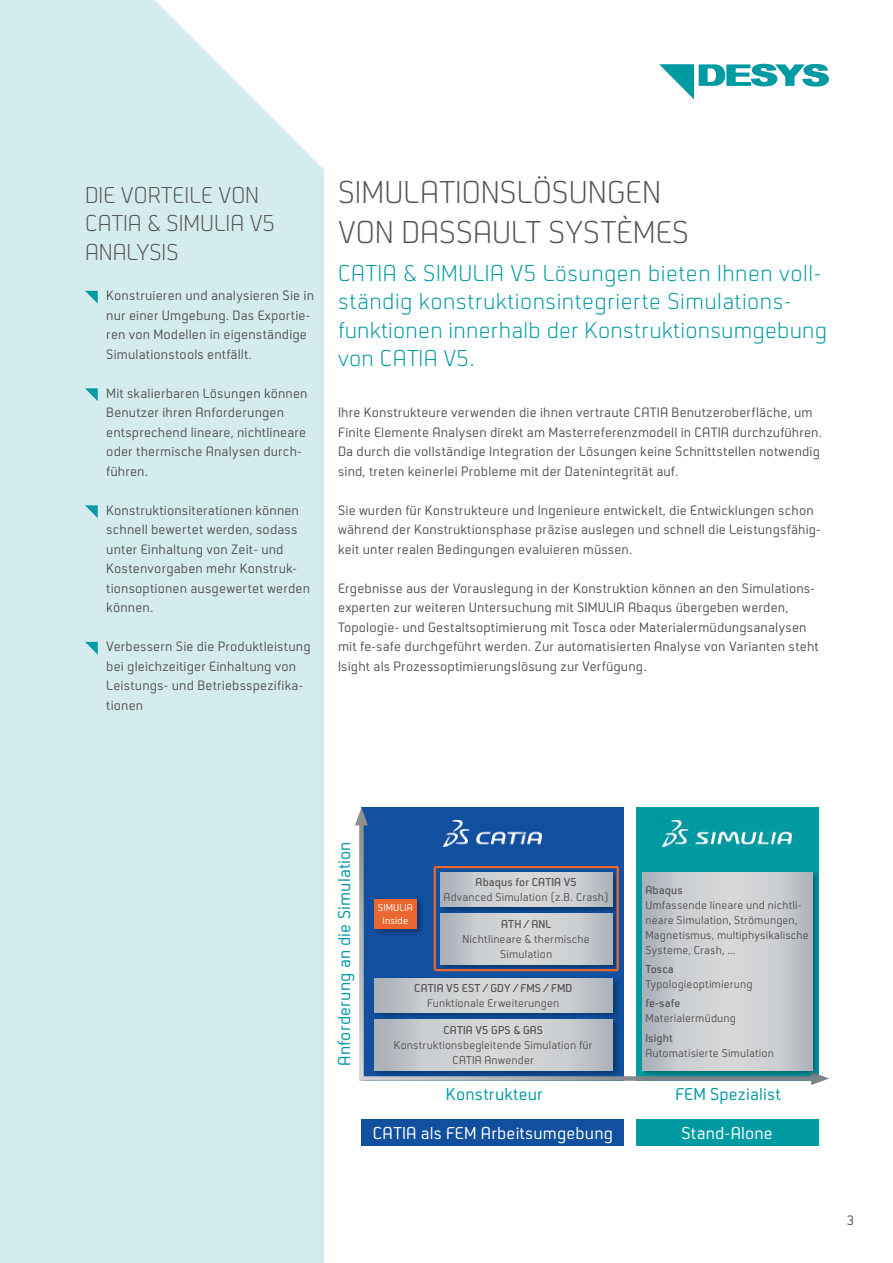
<style>
.page{position:relative;width:893px;height:1263px;background:#fff}
.page>*{position:absolute;margin:0;border:0;box-sizing:border-box;transform-origin:0 0}
.t1{font:300 33px/40.5px "Neustadt";color:#565655}
.t2{font:300 24px/28.5px "Neustadt";letter-spacing:.02em;color:#009aa3}
.t3{font:300 24px/28.5px "Neustadt";color:#565655}
.t4{font:18px "Neustadt";letter-spacing:.01em;color:#009aa3}
.t5{font:18px "Neustadt";letter-spacing:.01em;color:#fff}
.t6{font:14.25px/19.5px "Neustadt";letter-spacing:.01em;color:#565655}
.t7{font:12px/15px "Neustadt";letter-spacing:.01em;color:#565655;text-align:center}
.t8{font:600 12px "Neustadt";letter-spacing:.01em;color:#565655}
.t9{font:10.5px/12.6px "Neustadt";letter-spacing:.01em;color:#fff;text-align:center}
</style>
<div class="page">
<div style="left:0;top:0;width:323px;height:1263px;background:#d5ecee"></div>
<div style="left:361px;top:807px;width:263px;height:273px;background:#114f9f"></div>
<div style="left:636px;top:807px;width:183px;height:273px;background:#009aa3"></div>
<svg style="left:359px;top:825px;width:5px;height:251px"></svg>
<svg style="left:355px;top:807px;width:13px;height:18px"></svg>
<svg style="left:359px;top:1076px;width:452px;height:5px"></svg>
<svg style="left:811px;top:1075px;width:18px;height:10px"></svg>
<img style="left:444px;top:821px;width:97px;height:25px">
<img style="left:662px;top:821px;width:130px;height:25px">
<div style="left:372px;top:1017px;width:248px;height:61px;background:#000;opacity:.3"></div>
<svg style="left:374px;top:1019px;width:238px;height:51px;background:#c7cacd"></svg>
<div style="left:640px;top:870px;width:180px;height:208px;background:#000;opacity:.3"></div>
<svg style="left:642px;top:872px;width:170px;height:198px;background:#c7cbcd"></svg>
<div style="left:438px;top:871px;width:182px;height:43px;background:#000;opacity:.3"></div>
<svg style="left:440px;top:872px;width:172px;height:34px;background:#c7cbcd"></svg>
<div style="left:372px;top:897px;width:52px;height:39px;background:#000;opacity:.3"></div>
<div style="left:374px;top:899px;width:43px;height:30px;background:#ec662f"></div>
<div style="left:438px;top:912px;width:182px;height:60px;background:#000;opacity:.3"></div>
<svg style="left:440px;top:914px;width:172px;height:51px;background:#c7cbcd"></svg>
<div style="left:361px;top:1119px;width:263px;height:27px;background:#114f9f"></div>
<div style="left:636px;top:1119px;width:183px;height:27px;background:#009aa3"></div>
<svg style="left:85px;top:291px;width:13px;height:13px"></svg>
<svg style="left:85px;top:388px;width:13px;height:13px"></svg>
<svg style="left:85px;top:505px;width:13px;height:13px"></svg>
<svg style="left:85px;top:642px;width:13px;height:13px"></svg>
<div style="left:372px;top:976px;width:248px;height:43px;background:#000;opacity:.3"></div>
<svg style="left:374px;top:978px;width:238px;height:34px;background:#c7cacd"></svg>
<div style="left:434px;top:866px;width:185px;height:105px;border:2px solid #ec662f"></div>
<svg style="left:659px;top:64px;width:170px;height:35px"></svg>
<svg style="left:155px;top:0;width:169px;height:170px"></svg>
<h2 class="t3" style="left:85px;top:181px;width:192px">DIE VORTEILE VON<br>CATIA &amp; SIMULIA V5<br>ANALYSIS</h2>
<p class="t6" style="left:106px;top:286px;width:209px">Konstruieren und analysieren Sie in nur einer Umgebung. Das Exportie&shy;ren von Modellen in eigenständige Simulationstools entfällt.</p>
<p class="t6" style="left:106px;top:384px;width:203px">Mit skalierbaren Lösungen können<br>Benutzer ihren Anforderungen entsprechend lineare, nichtlineare oder thermische Analysen durch&shy;führen.</p>
<p class="t6" style="left:106px;top:501px;width:205px">Konstruktionsiterationen können schnell bewertet werden, sodass unter Einhaltung von Zeit- und<br>Kostenvorgaben mehr Konstruk&shy;tionsoptionen ausgewertet werden können.</p>
<p class="t6" style="left:106px;top:637px;width:206px">Verbessern Sie die Produktleistung bei gleichzeitiger Einhaltung von<br>Leistungs- und Betriebsspezifika&shy;tionen</p>
<h1 class="t1" style="left:338px;top:172px;width:352px">SIMULATIONSLÖSUNGEN<br>VON DASSAULT SYSTÈMES</h1>
<h2 class="t2" style="left:338px;top:259px;width:490px">CATIA &amp; SIMULIA V5 Lösungen bieten Ihnen voll&shy;ständig konstruktionsintegrierte Simulations&shy;funktionen innerhalb der Konstruktionsumgebung von CATIA V5.</h2>
<p class="t6" style="left:338px;top:403px;width:486px">Ihre Konstrukteure verwenden die ihnen vertraute CATIA Benutzeroberfläche, um Finite Elemente Analysen direkt am Masterreferenzmodell in CATIA durchzuführen.<br>Da durch die vollständige Integration der Lösungen keine Schnittstellen notwendig sind, treten keinerlei Probleme mit der Datenintegrität auf.</p>
<p class="t6" style="left:338px;top:501px;width:484px">Sie wurden für Konstrukteure und Ingenieure entwickelt, die Entwicklungen schon während der Konstruktionsphase präzise auslegen und schnell die Leistungsfähig&shy;keit unter realen Bedingungen evaluieren müssen.</p>
<p class="t6" style="left:338px;top:579px;width:482px">Ergebnisse aus der Vorauslegung in der Konstruktion können an den Simulations&shy;experten zur weiteren Untersuchung mit SIMULIA Abaqus übergeben werden, Topologie- und Gestaltsoptimierung mit Tosca oder Materialermüdungsanalysen mit fe-safe durchgeführt werden. Zur automatisierten Analyse von Varianten steht Isight als Prozessoptimierungslösung zur Verfügung.</p>
<p class="t4" style="left:335px;top:1066px;width:226px;rotate:-90deg">Anforderung an die Simulation</p>
<p class="t9" style="left:378px;top:901px;width:37px">SIMULIA<br>Inside</p>
<p class="t8" style="left:476px;top:876px;width:103px">Abaqus for CATIA V5</p>
<p class="t7" style="left:444px;top:890px;width:167px">Advanced Simulation (z.B. Crash)</p>
<p class="t8" style="left:501px;top:918px;width:52px">ATH/ ANL</p>
<p class="t7" style="left:463px;top:932px;width:129px">Nichtlineare &amp; thermische<br>Simulation</p>
<p class="t8" style="left:414px;top:981px;width:160px">CATIA V5 EST / GDY / FMS / FMD</p>
<p class="t7" style="left:427px;top:995px;width:134px">Funktionale Erweiterungen</p>
<p class="t8" style="left:443px;top:1023px;width:101px">CATIA V5 GPS &amp; GAS</p>
<p class="t7" style="left:394px;top:1037px;width:200px">Konstruktionsbegleitende Simulation für<br>CATIA Anwender</p>
<p class="t8" style="left:645px;top:883px;width:39px">Abaqus</p>
<p class="t7" style="left:645px;top:897px;width:165px;text-align:left">Umfassende lineare und nichtli&shy;neare Simulation, Strömungen,<br>Magnetismus, multiphysikalische<br>Systeme, Crash, …</p>
<p class="t8" style="left:645px;top:963px;width:30px">Tosca</p>
<p class="t7" style="left:645px;top:977px;width:109px">Typologieoptimierung</p>
<p class="t8" style="left:645px;top:997px;width:36px">fe-safe</p>
<p class="t7" style="left:645px;top:1011px;width:92px">Materialermüdung</p>
<p class="t8" style="left:645px;top:1031px;width:29px">Isight</p>
<p class="t7" style="left:645px;top:1045px;width:130px">Automatisierte Simulation</p>
<p class="t4" style="left:446px;top:1084px;width:98px">Konstrukteur</p>
<p class="t4" style="left:675px;top:1084px;width:107px">FEM Spezialist</p>
<p class="t5" style="left:373px;top:1123px;width:242px">CATIA als FEM Arbeitsumgebung</p>
<p class="t5" style="left:682px;top:1123px;width:93px">Stand-Alone</p>
<p class="t6" style="left:847px;top:1211px;width:9px">3</p>
</div>
